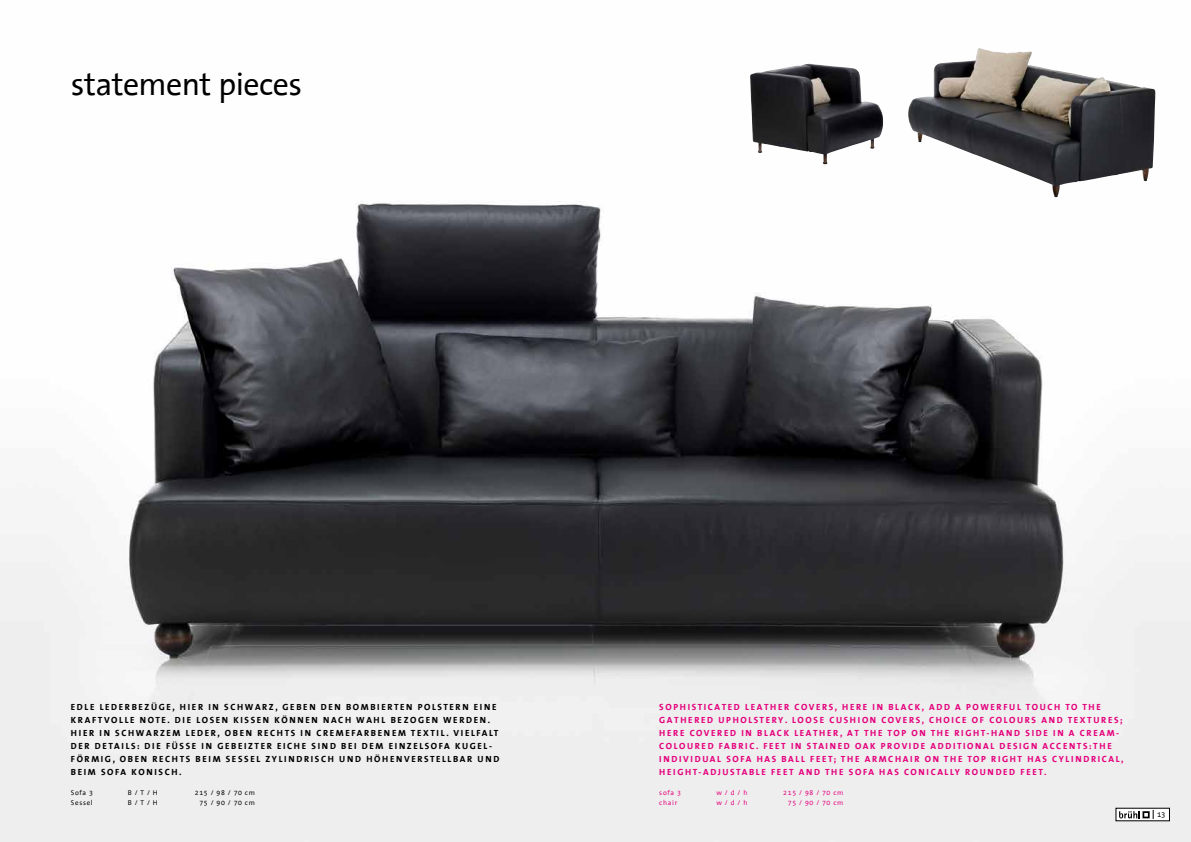
<style>
.page{position:relative;width:1191px;height:842px;background:#fff}
.page>*{position:absolute;margin:0;border:0;box-sizing:border-box;transform-origin:0 0}
.t1{font:32px "The Sans Office";letter-spacing:-.02em;color:#000}
.t2{font:700 9px/13px "The Sans Office";letter-spacing:.18em;color:#e5007c}
.t3{font:700 9px/13px "The Sans Office";letter-spacing:.18em;color:#000}
.t4{font:7.8px "The Sans Office";color:#000}
.t5{font:7px "The Sans Office";letter-spacing:.1em;color:#000}
.t6{font:7px "The Sans Office";letter-spacing:.1em;color:#e5007c}
</style>
<div class="page">
<img style="left:0;top:63px;width:1191px;height:779px">
<img style="left:907px;top:48px;width:248px;height:149px">
<div style="left:1116px;top:808px;width:53px;height:13px;background:#fff"></div>
<svg style="left:1119px;top:810px;width:34px;height:9px"></svg>
<h1 class="t1" style="left:71px;top:63px;width:233px">statement pieces</h1>
<p class="t3" style="left:71px;top:701px;width:430px">EDLE LEDERBEZÜGE, HIER IN SCHWARZ, GEBEN DEN BOMBIERTEN POLSTERN EINE KRAFTVOLLE NOTE. DIE LOSEN KISSEN KÖNNEN NACH WAHL BEZOGEN WERDEN.<br>HIER IN SCHWARZEM LEDER, OBEN RECHTS IN CREMEFARBENEM TEXTIL. VIELFALT DER DETAILS: DIE FÜSSE IN GEBEIZTER EICHE SIND BEI DEM EINZELSOFA KUGEL-FÖRMIG, OBEN RECHTS BEIM SESSEL ZYLINDRISCH UND HÖHENVERSTELLBAR UND BEIM SOFA KONISCH.</p>
<p class="t2" style="left:659px;top:701px;width:466px">SOPHISTICATED LEATHER COVERS, HERE IN BLACK, ADD A POWERFUL TOUCH TO THE GATHERED UPHOLSTERY. LOOSE CUSHION COVERS, CHOICE OF COLOURS AND TEXTURES; HERE COVERED IN BLACK LEATHER, AT THE TOP ON THE RIGHT-HAND SIDE IN A CREAM-COLOURED FABRIC. FEET IN STAINED OAK PROVIDE ADDITIONAL DESIGN ACCENTS:THE INDIVIDUAL SOFA HAS BALL FEET; THE ARMCHAIR ON THE TOP RIGHT HAS CYLINDRICAL, HEIGHT-ADJUSTABLE FEET AND THE SOFA HAS CONICALLY ROUNDED FEET.</p>
<p class="t5" style="left:71px;top:788px;width:24px">Sofa 3</p>
<p class="t5" style="left:128px;top:788px;width:31px">B / T / H</p>
<p class="t5" style="left:195px;top:788px;width:62px">215 / 98 / 70 cm</p>
<p class="t5" style="left:71px;top:798px;width:23px">Sessel</p>
<p class="t5" style="left:128px;top:798px;width:31px">B / T / H</p>
<p class="t5" style="left:199px;top:798px;width:57px">75 / 90 / 70 cm</p>
<p class="t6" style="left:659px;top:788px;width:23px">sofa 3</p>
<p class="t6" style="left:716px;top:788px;width:33px">w / d / h</p>
<p class="t6" style="left:783px;top:788px;width:62px">215 / 98 / 70 cm</p>
<p class="t6" style="left:659px;top:798px;width:19px">chair</p>
<p class="t6" style="left:716px;top:798px;width:33px">w / d / h</p>
<p class="t6" style="left:788px;top:798px;width:57px">75 / 90 / 70 cm</p>
<p class="t4" style="left:1157px;top:809px;width:10px">13</p>
</div>
